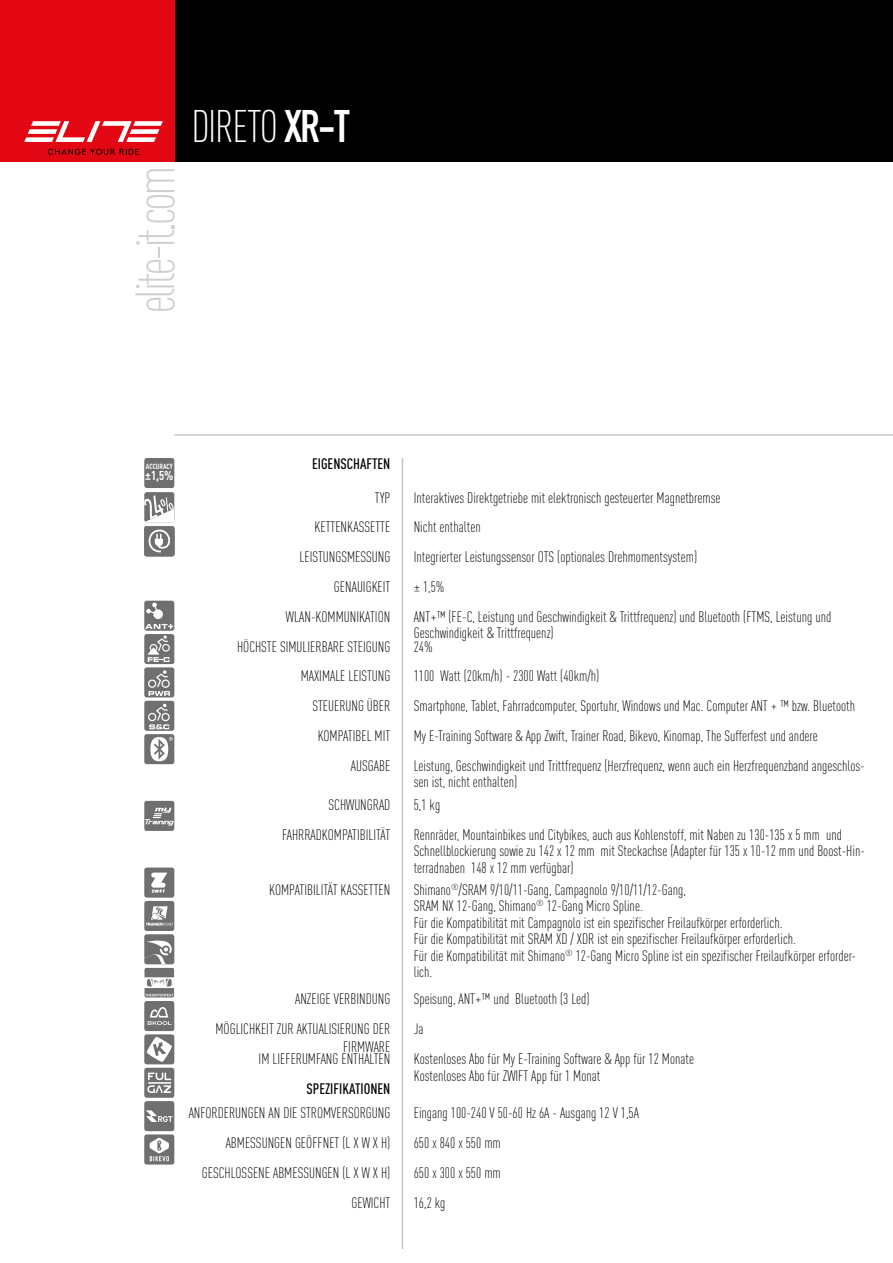
<style>
.page{position:relative;width:893px;height:1263px;background:#fff}
.page>*{position:absolute;margin:0;border:0;box-sizing:border-box;transform-origin:0 0}
.t1{font:300 54.9px "DIN Cond";letter-spacing:-.06em;color:#d0d0d0}
.t2{font:300 45px "DIN Cond";letter-spacing:-.03em;color:#fff}
.t3{font:300 15px/16.5px "DIN Cond";color:#000}
.t4{font:500 15px "DIN Cond";color:#000}
.t5{font:700 12.75px "DIN Cond";color:#fff}
.t6{font:700 7.35px "DIN Cond";color:#fff}
.s1{font-family:"DIN Condensed";font-weight:700}
</style>
<div class="page">
<div style="left:174px;top:0;width:719px;height:162px;background:#000"></div>
<div style="left:0;top:0;width:174px;height:162px;background:#e30613"></div>
<svg style="left:24px;top:121px;width:139px;height:21px"></svg>
<svg style="left:48px;top:149px;width:91px;height:6px"></svg>
<hr style="left:174px;top:434px;width:719px;height:2px;background:#c6c6c6">
<svg style="left:144px;top:801px;width:30px;height:30px"></svg>
<div style="left:144px;top:968px;width:30px;height:9px;background:#706f6f"></div>
<svg style="left:144px;top:988px;width:30px;height:10px"></svg>
<svg style="left:147px;top:979px;width:25px;height:8px"></svg>
<svg style="left:145px;top:994px;width:28px;height:2px"></svg>
<div style="left:144px;top:601px;width:30px;height:30px;background:#706f6f;border-radius:3px"></div>
<div style="left:144px;top:458px;width:30px;height:30px;background:#706f6f;border-radius:3px"></div>
<div style="left:144px;top:867px;width:30px;height:31px;background:#706f6f;border-radius:3px"></div>
<svg style="left:151px;top:872px;width:16px;height:21px"></svg>
<div style="left:144px;top:901px;width:30px;height:30px;background:#706f6f;border-radius:3px"></div>
<svg style="left:146px;top:906px;width:27px;height:19px"></svg>
<svg style="left:144px;top:1034px;width:30px;height:30px"></svg>
<div style="left:144px;top:934px;width:30px;height:30px;background:#706f6f;border-radius:3px"></div>
<svg style="left:144px;top:940px;width:28px;height:24px"></svg>
<svg style="left:144px;top:1101px;width:30px;height:30px"></svg>
<div style="left:144px;top:1001px;width:30px;height:30px;background:#706f6f;border-radius:3px"></div>
<svg style="left:148px;top:1007px;width:24px;height:18px"></svg>
<div style="left:144px;top:1068px;width:30px;height:30px;background:#706f6f;border-radius:3px"></div>
<svg style="left:147px;top:1072px;width:24px;height:21px"></svg>
<hr style="left:148px;top:1082px;width:23px;height:2px;background:#fff">
<div style="left:144px;top:1134px;width:30px;height:30px;background:#706f6f;border-radius:3px"></div>
<svg style="left:150px;top:1138px;width:19px;height:23px"></svg>
<div style="left:144px;top:701px;width:30px;height:30px;background:#706f6f;border-radius:3px"></div>
<svg style="left:148px;top:704px;width:22px;height:25px"></svg>
<div style="left:144px;top:667px;width:30px;height:30px;background:#706f6f;border-radius:3px"></div>
<svg style="left:148px;top:670px;width:22px;height:26px"></svg>
<svg style="left:144px;top:602px;width:30px;height:62px"></svg>
<div style="left:144px;top:492px;width:30px;height:30px;background:#706f6f;border-radius:3px"></div>
<svg style="left:144px;top:495px;width:30px;height:61px"></svg>
<div style="left:144px;top:734px;width:30px;height:30px;background:#706f6f;border-radius:3px"></div>
<svg style="left:150px;top:737px;width:23px;height:24px"></svg>
<hr style="left:402px;top:458px;width:1px;height:791px;background:#c6c6c6">
<h1 class="t1" style="left:124px;top:313px;width:149px;rotate:-90deg">elite-it.com</h1>
<h2 class="t2" style="left:191px;top:101px;width:160px">DIRETO <span class="s1">XR-T</span></h2>
<p class="t6" style="left:146px;top:462px;width:28px">ACCURACY</p>
<p class="t5" style="left:145px;top:468px;width:30px">±1,5%</p>
<p class="t4" style="left:312px;top:454px;width:80px">EIGENSCHAFTEN</p>
<p class="t3" style="left:375px;top:489px;width:17px">TYP</p>
<p class="t3" style="left:414px;top:489px;width:308px">Interaktives Direktgetriebe mit elektronisch gesteuerter Magnetbremse</p>
<p class="t3" style="left:315px;top:519px;width:77px">KETTENKASSETTE</p>
<p class="t3" style="left:414px;top:519px;width:68px">Nicht enthalten</p>
<p class="t3" style="left:300px;top:549px;width:92px">LEISTUNGSMESSUNG</p>
<p class="t3" style="left:414px;top:549px;width:285px">Integrierter Leistungssensor OTS (optionales Drehmomentsystem)</p>
<p class="t3" style="left:334px;top:578px;width:58px">GENAUIGKEIT</p>
<p class="t3" style="left:414px;top:578px;width:32px">± 1,5%</p>
<p class="t3" style="left:286px;top:608px;width:106px">WLAN-KOMMUNIKATION</p>
<p class="t3" style="left:414px;top:608px;width:419px">ANT+™ (FE-C, Leistung und Geschwindigkeit &amp; Trittfrequenz) und Bluetooth (FTMS, Leistung und<br>Geschwindigkeit &amp; Trittfrequenz)</p>
<p class="t3" style="left:237px;top:638px;width:155px">HÖCHSTE SIMULIERBARE STEIGUNG</p>
<p class="t3" style="left:414px;top:638px;width:21px">24%</p>
<p class="t3" style="left:301px;top:668px;width:91px">MAXIMALE LEISTUNG</p>
<p class="t3" style="left:414px;top:668px;width:187px">1100 Watt (20km/h) - 2300 Watt (40km/h)</p>
<p class="t3" style="left:312px;top:697px;width:79px">STEUERUNG ÜBER</p>
<p class="t3" style="left:414px;top:697px;width:443px">Smartphone, Tablet, Fahrradcomputer, Sportuhr, Windows und Mac. Computer ANT + ™ bzw. Bluetooth</p>
<p class="t3" style="left:318px;top:727px;width:74px">KOMPATIBEL MIT</p>
<p class="t3" style="left:414px;top:727px;width:406px">My E-Training Software &amp; App Zwift, Trainer Road, Bikevo, Kinomap, The Sufferfest und andere</p>
<p class="t3" style="left:351px;top:757px;width:41px">AUSGABE</p>
<p class="t3" style="left:414px;top:757px;width:453px">Leistung, Geschwindigkeit und Trittfrequenz (Herzfrequenz, wenn auch ein Herzfrequenzband angeschlos&shy;sen ist, nicht enthalten)</p>
<p class="t3" style="left:329px;top:796px;width:63px">SCHWUNGRAD</p>
<p class="t3" style="left:414px;top:796px;width:28px">5,1 kg</p>
<p class="t3" style="left:282px;top:826px;width:110px">FAHRRADKOMPATIBILITÄT</p>
<p class="t3" style="left:414px;top:826px;width:453px">Rennräder, Mountainbikes und Citybikes, auch aus Kohlenstoff, mit Naben zu 130-135 x 5 mm und<br>Schnellblockierung sowie zu 142 x 12 mm mit Steckachse (Adapter für 135 x 10-12 mm und Boost-Hin&shy;terradnaben 148 x 12 mm verfügbar)</p>
<p class="t3" style="left:269px;top:881px;width:123px">KOMPATIBILITÄT KASSETTEN</p>
<p class="t3" style="left:414px;top:881px;width:444px">Shimano<sup>®</sup>/SRAM 9/10/11-Gang, Campagnolo 9/10/11/12-Gang,<br>SRAM NX 12-Gang, Shimano<sup>®</sup> 12-Gang Micro Spline.<br>Für die Kompatibilität mit Campagnolo ist ein spezifischer Freilaufkörper erforderlich.<br>Für die Kompatibilität mit SRAM XD / XDR ist ein spezifischer Freilaufkörper erforderlich.<br>Für die Kompatibilität mit Shimano<sup>®</sup> 12-Gang Micro Spline ist ein spezifischer Freilaufkörper erforder&shy;lich.</p>
<p class="t3" style="left:295px;top:991px;width:97px">ANZEIGE VERBINDUNG</p>
<p class="t3" style="left:414px;top:991px;width:177px">Speisung, ANT+™ und Bluetooth (3 Led)</p>
<p class="t3" style="left:216px;top:1020px;width:176px;line-height:17.7px;text-align:right">MÖGLICHKEIT ZUR AKTUALISIERUNG DER<br>FIRMWARE</p>
<p class="t3" style="left:414px;top:1021px;width:11px">Ja</p>
<p class="t3" style="left:259px;top:1050px;width:133px">IM LIEFERUMFANG ENTHALTEN</p>
<p class="t3" style="left:414px;top:1050px;width:282px">Kostenloses Abo für My E-Training Software &amp; App für 12 Monate<br>Kostenloses Abo für ZWIFT App für 1 Monat</p>
<p class="t4" style="left:307px;top:1079px;width:85px">SPEZIFIKATIONEN</p>
<p class="t3" style="left:189px;top:1105px;width:203px">ANFORDERUNGEN AN DIE STROMVERSORGUNG</p>
<p class="t3" style="left:414px;top:1105px;width:227px">Eingang 100-240 V 50-60 Hz 6A - Ausgang 12 V 1,5A</p>
<p class="t3" style="left:226px;top:1134px;width:166px">ABMESSUNGEN GEÖFFNET (L X W X H)</p>
<p class="t3" style="left:414px;top:1134px;width:89px">650 x 840 x 550 mm</p>
<p class="t3" style="left:202px;top:1164px;width:190px">GESCHLOSSENE ABMESSUNGEN (L X W X H)</p>
<p class="t3" style="left:414px;top:1164px;width:89px">650 x 300 x 550 mm</p>
<p class="t3" style="left:351px;top:1194px;width:40px">GEWICHT</p>
<p class="t3" style="left:414px;top:1194px;width:33px">16,2 kg</p>
</div>
